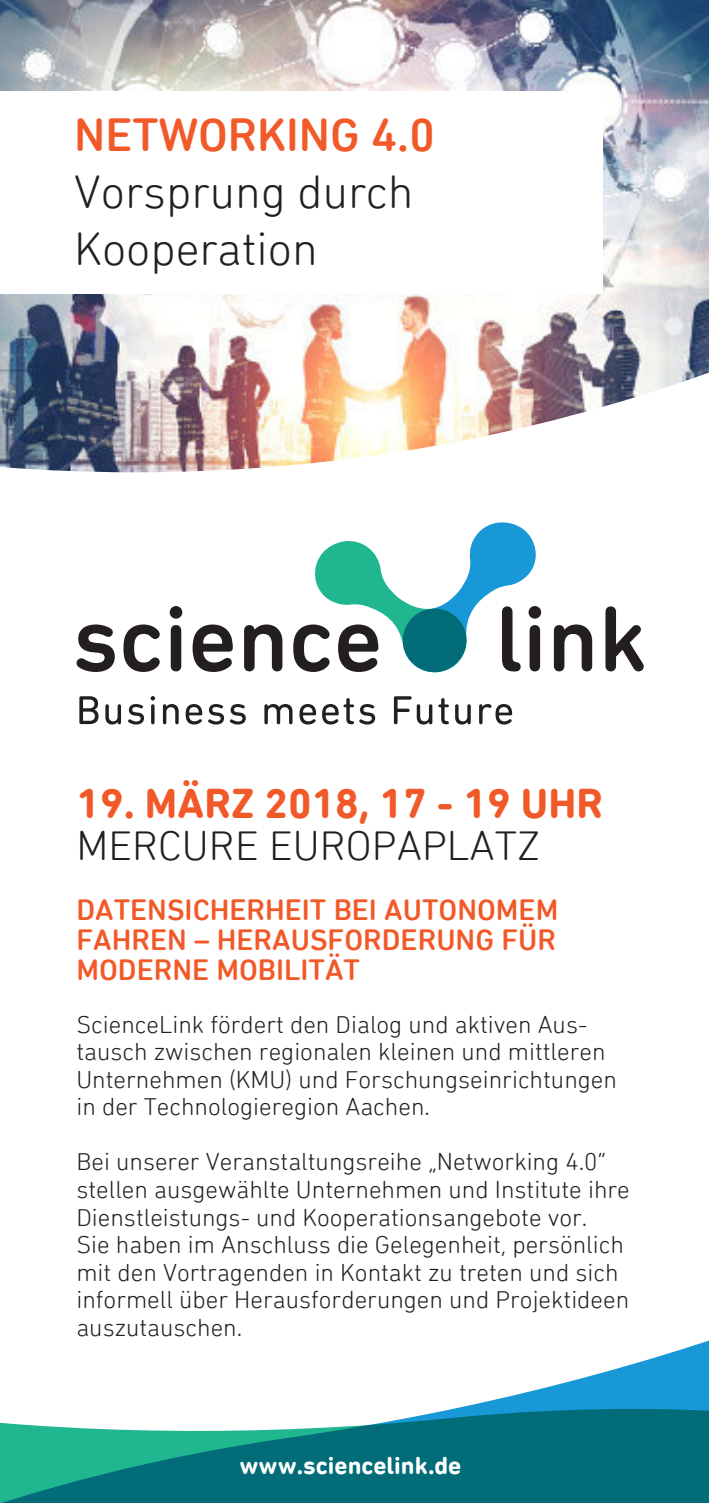
<style>
.page{position:relative;width:709px;height:1503px;background:#fff}
.page>*{position:absolute;margin:0;border:0;box-sizing:border-box;transform-origin:0 0}
.t1{font:300 47.5px/57px "DIN Next Rounded LT Pro";color:#231f20}
.t2{font:500 47.5px "DIN Next Rounded LT Pro";color:#f15929}
.t3{font:700 42.5px "DIN Next Rounded LT Pro";color:#f15929}
.t4{font:300 42.5px "DIN Next Rounded LT Pro";color:#231f20}
.t5{font:500 30px/30px "DIN Next Rounded LT Pro";color:#f15929;text-align:justify}
.t6{font:300 25px/27.5px "DIN Next Rounded LT Pro";color:#231f20}
.t7{font:700 25px "DIN Next Rounded LT Pro";color:#fff}
</style>
<div class="page">
<img style="left:0;top:0;width:709px;height:472px">
<svg style="left:77px;top:624px;width:38px;height:48px"></svg>
<svg style="left:123px;top:624px;width:37px;height:48px"></svg>
<svg style="left:170px;top:606px;width:12px;height:65px"></svg>
<svg style="left:192px;top:624px;width:41px;height:48px"></svg>
<svg style="left:244px;top:624px;width:38px;height:47px"></svg>
<svg style="left:554px;top:624px;width:38px;height:47px"></svg>
<svg style="left:605px;top:606px;width:38px;height:65px"></svg>
<svg style="left:79px;top:696px;width:20px;height:28px"></svg>
<svg style="left:105px;top:704px;width:16px;height:20px"></svg>
<svg style="left:128px;top:704px;width:16px;height:20px"></svg>
<hr style="left:151px;top:704px;width:3px;height:20px;background:#231f20;border-radius:2px">
<svg style="left:151px;top:696px;width:4px;height:4px"></svg>
<svg style="left:163px;top:704px;width:16px;height:20px"></svg>
<svg style="left:186px;top:704px;width:16px;height:20px"></svg>
<svg style="left:208px;top:704px;width:16px;height:20px"></svg>
<svg style="left:230px;top:704px;width:16px;height:20px"></svg>
<svg style="left:264px;top:704px;width:28px;height:20px"></svg>
<svg style="left:299px;top:704px;width:17px;height:20px"></svg>
<svg style="left:322px;top:698px;width:53px;height:26px"></svg>
<svg style="left:394px;top:696px;width:17px;height:28px"></svg>
<svg style="left:417px;top:704px;width:15px;height:20px"></svg>
<svg style="left:438px;top:698px;width:11px;height:26px"></svg>
<svg style="left:455px;top:704px;width:16px;height:20px"></svg>
<svg style="left:479px;top:704px;width:33px;height:20px"></svg>
<svg style="left:293px;top:522px;width:248px;height:150px"></svg>
<svg style="left:0;top:1340px;width:709px;height:162px"></svg>
<div style="left:0;top:91px;width:603px;height:202px;background:#fff"></div>
<h1 class="t2" style="left:74px;top:107px;width:362px">NETWORKING 4.0</h1>
<h1 class="t1" style="left:74px;top:163px;width:341px">Vorsprung durch<br>Kooperation</h1>
<h2 class="t3" style="left:76px;top:778px;width:528px">19. MÄRZ 2018, 17 - 19 UHR</h2>
<h2 class="t4" style="left:76px;top:821px;width:465px">MERCURE EUROPAPLATZ</h2>
<p class="t5" style="left:76px;top:895px;width:483px">DATENSICHERHEIT BEI AUTONOMEM FAHREN – HERAUSFORDERUNG FÜR MODERNE MOBILITÄT</p>
<p class="t6" style="left:76px;top:1010px;width:542px">ScienceLink fördert den Dialog und aktiven Aus&shy;tausch zwischen regionalen kleinen und mittleren Unternehmen (KMU) und Forschungseinrichtungen in der Technologieregion Aachen.</p>
<p class="t6" style="left:76px;top:1147px;width:555px">Bei unserer Veranstaltungsreihe „Networking 4.0“ stellen ausgewählte Unternehmen und Institute ihre Dienstleistungs- und Kooperationsangebote vor.<br>Sie haben im Anschluss die Gelegenheit, persönlich mit den Vortragenden in Kontakt zu treten und sich informell über Herausforderungen und Projektideen auszutauschen.</p>
<p class="t7" style="left:239px;top:1450px;width:223px">www.sciencelink.de</p>
</div>
